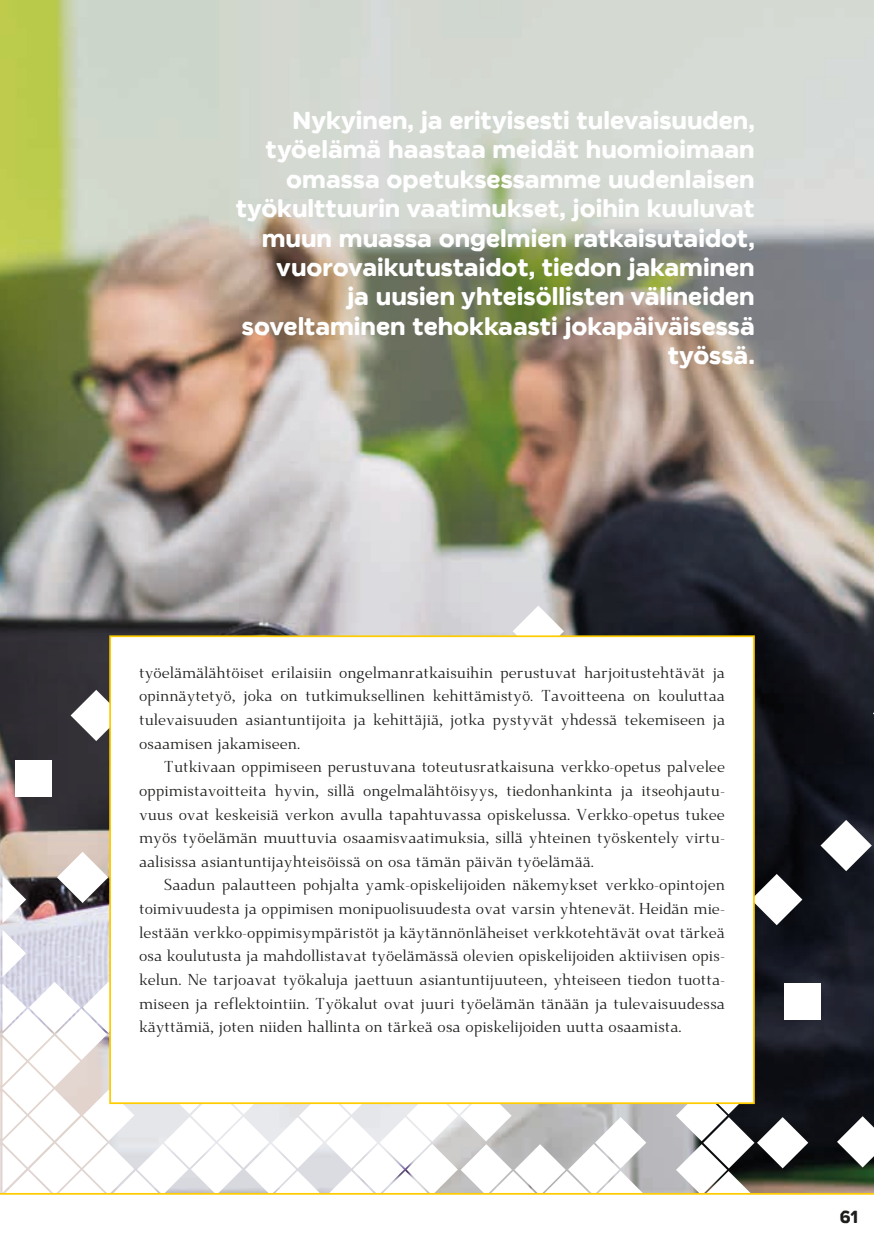
<style>
.page{position:relative;width:874px;height:1241px;background:#fff}
.page>*{position:absolute;margin:0;border:0;box-sizing:border-box;transform-origin:0 0}
.t1{font:700 24.5px/29.4px "Meccanica";color:#fff;text-align:right}
.t2{font:700 17.5px "Meccanica";color:#1d1d1b}
.t3{font:15.75px/23.6px "Dehuti Alt";color:#1d1d1b;text-align:justify}
</style>
<div class="page">
<img style="left:0;top:0;width:873px;height:1192px">
<svg style="left:820px;top:819px;width:51px;height:52px"></svg>
<div style="left:783px;top:982px;width:37px;height:36px;background:#fff"></div>
<svg style="left:754px;top:873px;width:48px;height:52px"></svg>
<svg style="left:2px;top:875px;width:24px;height:48px"></svg>
<svg style="left:0;top:929px;width:646px;height:266px"></svg>
<svg style="left:57px;top:851px;width:51px;height:51px"></svg>
<svg style="left:512px;top:605px;width:51px;height:30px"></svg>
<svg style="left:71px;top:689px;width:38px;height:52px"></svg>
<div style="left:15px;top:760px;width:36px;height:36px;background:#fff"></div>
<svg style="left:675px;top:1062px;width:198px;height:133px"></svg>
<div style="left:109px;top:635px;width:645px;height:468px;background:#fff;border:2px solid #fc0"></div>
<hr style="left:0;top:1192px;width:873px;height:2px;background:#fc0">
<p class="t1" style="left:235px;top:105px;width:520px">Nykyinen, ja erityisesti tulevaisuuden, työelämä haastaa meidät huomioimaan omassa opetuksessamme uudenlaisen työkulttuurin vaatimukset, joihin kuuluvat muun muassa ongelmien ratkaisutaidot, vuorovaikutustaidot, tiedon jakaminen<br>ja uusien yhteisöllisten välineiden soveltaminen tehokkaasti jokapäiväisessä työssä.</p>
<p class="t3" style="left:139px;top:660px;width:587px">työelämälähtöiset erilaisiin ongelmanratkaisuihin perustuvat harjoitustehtävät ja opinnäytetyö, joka on tutkimuksellinen kehittämistyö. Tavoitteena on kouluttaa tulevaisuuden asiantuntijoita ja kehittäjiä, jotka pystyvät yhdessä tekemiseen ja osaamisen jakamiseen.</p>
<p class="t3" style="left:139px;top:755px;width:587px;text-indent:25px">Tutkivaan oppimiseen perustuvana toteutusratkaisuna verkko-opetus palvelee oppimistavoitteita hyvin, sillä ongelmalähtöisyys, tiedonhankinta ja itseohjautu&shy;vuus ovat keskeisiä verkon avulla tapahtuvassa opiskelussa. Verkko-opetus tukee myös työelämän muuttuvia osaamisvaatimuksia, sillä yhteinen työskentely virtu&shy;aalisissa asiantuntijayhteisöissä on osa tämän päivän työelämää.</p>
<p class="t3" style="left:139px;top:873px;width:587px;text-indent:25px">Saadun palautteen pohjalta yamk-opiskelijoiden näkemykset verkko-opintojen toimivuudesta ja oppimisen monipuolisuudesta ovat varsin yhtenevät. Heidän mie&shy;lestään verkko-oppimisympäristöt ja käytännönläheiset verkkotehtävät ovat tärkeä osa koulutusta ja mahdollistavat työelämässä olevien opiskelijoiden aktiivisen opis&shy;kelun. Ne tarjoavat työkaluja jaettuun asiantuntijuuteen, yhteiseen tiedon tuotta&shy;miseen ja reflektointiin. Työkalut ovat juuri työelämän tänään ja tulevaisuudessa käyttämiä, joten niiden hallinta on tärkeä osa opiskelijoiden uutta osaamista.</p>
<p class="t2" style="left:839px;top:1204px;width:20px">61</p>
</div>
